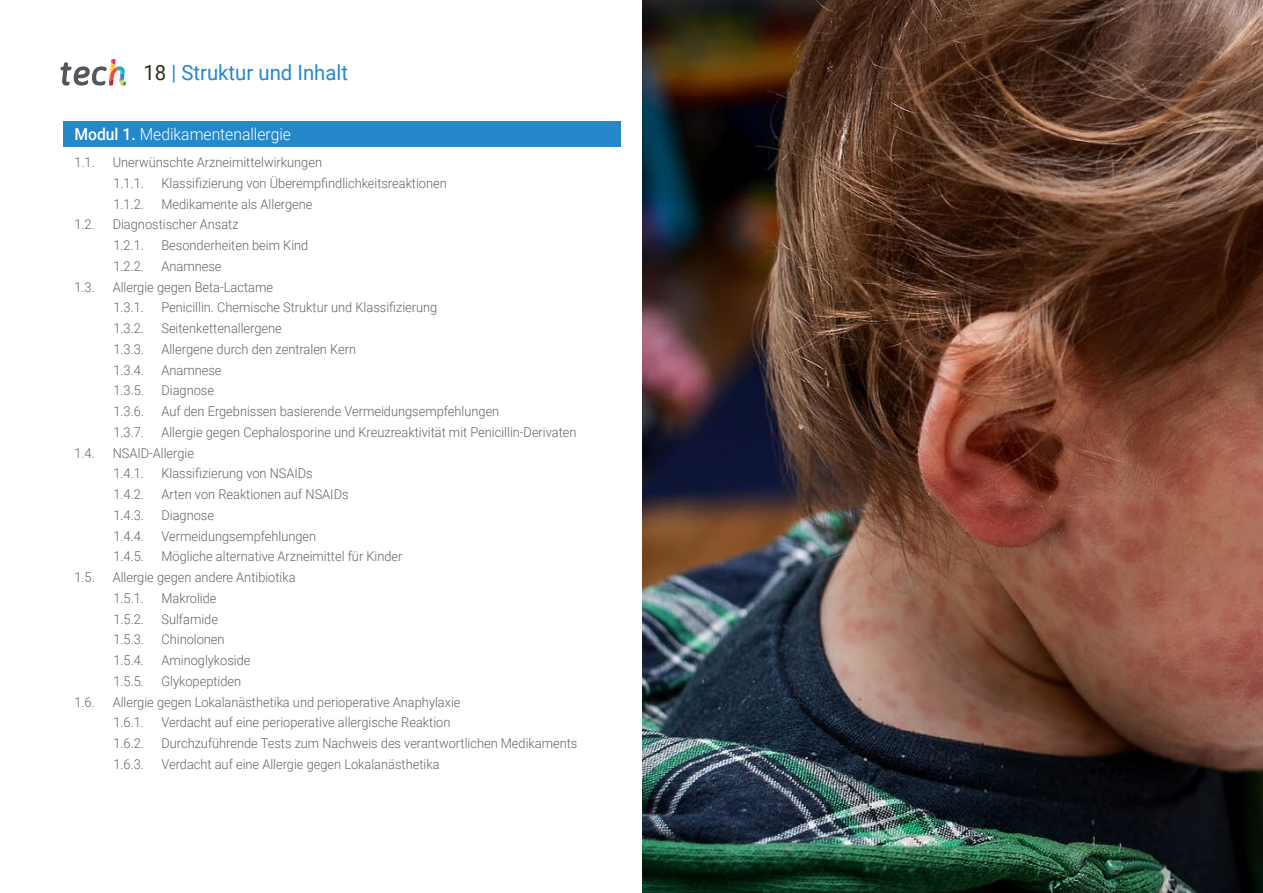
<style>
.page{position:relative;width:1263px;height:893px;background:#fff}
.page>*{position:absolute;margin:0;border:0;box-sizing:border-box;transform-origin:0 0}
.t1{font:21px "Roboto";color:#2988c9}
.t2{font:300 16.5px "Roboto";color:#fff;scale:.95 1}
.t3{font:300 13.5px/20.7px "Roboto";color:#61646a;scale:.95 1}
.s1{color:#312e20}
.s2{font-weight:500}
</style>
<div class="page">
<svg style="left:61px;top:59px;width:65px;height:27px"></svg>
<div style="left:63px;top:121px;width:558px;height:25px;background:#2488c9"></div>
<img style="left:642px;top:0;width:621px;height:893px">
<h1 class="t1" style="left:144px;top:57px;width:206px"><span class="s1">18</span> | Struktur und Inhalt</h1>
<p class="t2" style="left:74px;top:123px;width:229px"><span class="s2">Modul 1.</span> Medikamentenallergie</p>
<p class="t3" style="left:74px;top:151px;width:23px">1.1.</p>
<p class="t3" style="left:113px;top:151px;width:222px">Unerwünschte Arzneimittelwirkungen<br>1.1.1.</p>
<p class="t3" style="left:161px;top:172px;width:302px">Klassifizierung von Überempfindlichkeitsreaktionen</p>
<p class="t3" style="left:113px;top:193px;width:34px">1.1.2.</p>
<p class="t3" style="left:161px;top:193px;width:161px">Medikamente als Allergene</p>
<p class="t3" style="left:74px;top:214px;width:23px">1.2.</p>
<p class="t3" style="left:113px;top:214px;width:134px">Diagnostischer Ansatz<br>1.2.1.</p>
<p class="t3" style="left:161px;top:234px;width:156px">Besonderheiten beim Kind</p>
<p class="t3" style="left:113px;top:255px;width:34px">1.2.2.</p>
<p class="t3" style="left:161px;top:255px;width:65px">Anamnese</p>
<p class="t3" style="left:74px;top:276px;width:23px">1.3.</p>
<p class="t3" style="left:113px;top:276px;width:170px">Allergie gegen Beta-Lactame<br>1.3.1.</p>
<p class="t3" style="left:161px;top:297px;width:292px">Penicillin. Chemische Struktur und Klassifizierung</p>
<p class="t3" style="left:113px;top:317px;width:34px">1.3.2.</p>
<p class="t3" style="left:161px;top:317px;width:128px">Seitenkettenallergene</p>
<p class="t3" style="left:113px;top:338px;width:34px">1.3.3.</p>
<p class="t3" style="left:161px;top:338px;width:206px">Allergene durch den zentralen Kern</p>
<p class="t3" style="left:113px;top:359px;width:34px">1.3.4.</p>
<p class="t3" style="left:161px;top:359px;width:65px">Anamnese</p>
<p class="t3" style="left:113px;top:380px;width:34px">1.3.5.</p>
<p class="t3" style="left:161px;top:380px;width:57px">Diagnose</p>
<p class="t3" style="left:113px;top:400px;width:34px">1.3.6.</p>
<p class="t3" style="left:161px;top:400px;width:357px">Auf den Ergebnissen basierende Vermeidungsempfehlungen</p>
<p class="t3" style="left:113px;top:421px;width:34px">1.3.7.</p>
<p class="t3" style="left:161px;top:421px;width:438px">Allergie gegen Cephalosporine und Kreuzreaktivität mit Penicillin-Derivaten</p>
<p class="t3" style="left:74px;top:442px;width:23px">1.4.</p>
<p class="t3" style="left:113px;top:442px;width:87px">NSAID-Allergie<br>1.4.1.</p>
<p class="t3" style="left:161px;top:463px;width:161px">Klassifizierung von NSAIDs</p>
<p class="t3" style="left:113px;top:483px;width:34px">1.4.2.</p>
<p class="t3" style="left:161px;top:483px;width:199px">Arten von Reaktionen auf NSAIDs</p>
<p class="t3" style="left:113px;top:504px;width:34px">1.4.3.</p>
<p class="t3" style="left:161px;top:504px;width:57px">Diagnose</p>
<p class="t3" style="left:113px;top:525px;width:34px">1.4.4.</p>
<p class="t3" style="left:161px;top:525px;width:165px">Vermeidungsempfehlungen</p>
<p class="t3" style="left:113px;top:546px;width:34px">1.4.5.</p>
<p class="t3" style="left:161px;top:546px;width:255px">Mögliche alternative Arzneimittel für Kinder</p>
<p class="t3" style="left:74px;top:566px;width:23px">1.5.</p>
<p class="t3" style="left:113px;top:566px;width:194px">Allergie gegen andere Antibiotika<br>1.5.1.</p>
<p class="t3" style="left:161px;top:587px;width:60px">Makrolide</p>
<p class="t3" style="left:113px;top:608px;width:34px">1.5.2.</p>
<p class="t3" style="left:161px;top:608px;width:61px">Sulfamide</p>
<p class="t3" style="left:113px;top:629px;width:34px">1.5.3.</p>
<p class="t3" style="left:161px;top:629px;width:68px">Chinolonen</p>
<p class="t3" style="left:113px;top:649px;width:34px">1.5.4.</p>
<p class="t3" style="left:161px;top:649px;width:95px">Aminoglykoside</p>
<p class="t3" style="left:113px;top:670px;width:34px">1.5.5.</p>
<p class="t3" style="left:161px;top:670px;width:86px">Glykopeptiden</p>
<p class="t3" style="left:74px;top:691px;width:23px">1.6.</p>
<p class="t3" style="left:113px;top:691px;width:368px">Allergie gegen Lokalanästhetika und perioperative Anaphylaxie<br>1.6.1.</p>
<p class="t3" style="left:161px;top:712px;width:306px">Verdacht auf eine perioperative allergische Reaktion</p>
<p class="t3" style="left:113px;top:732px;width:34px">1.6.2.</p>
<p class="t3" style="left:161px;top:732px;width:439px">Durchzuführende Tests zum Nachweis des verantwortlichen Medikaments</p>
<p class="t3" style="left:113px;top:753px;width:34px">1.6.3.</p>
<p class="t3" style="left:161px;top:753px;width:294px">Verdacht auf eine Allergie gegen Lokalanästhetika</p>
</div>
